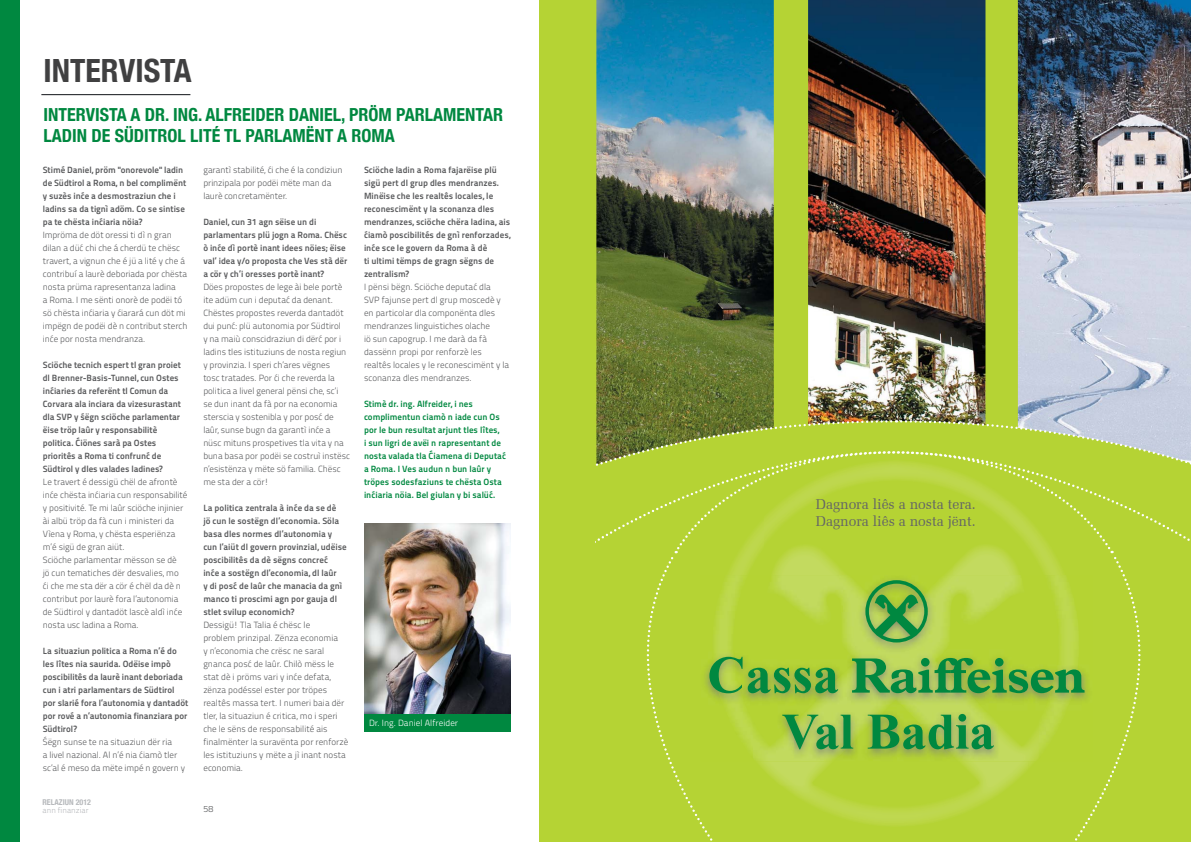
<style>
.page{position:relative;width:1191px;height:842px;background:#fff}
.page>*{position:absolute;margin:0;border:0;box-sizing:border-box;transform-origin:0 0}
.t1{font:700 condensed 32px "Helvetica Neue";color:#404041}
.t2{font:700 condensed 18px/21.6px "Helvetica Neue";color:#008840}
.t3{font:14.2px/17px "Zapf Elliptical 711 BT";color:#636466}
.t4{font:9px/13px "Titillium Text 22 L 250 wt";letter-spacing:-.005em;color:#58595b}
.t5{font:9px/13px "Titillium Maps 29 L 800 wt";color:#58595b}
.t6{font:9px/13px "Titillium Maps 29 L 800 wt";color:#008840}
.t7{font:9px "Titillium Text 22 L 250 wt";letter-spacing:.005em;color:#fff}
.t8{font:700 condensed 8px "Helvetica Neue";color:#b7b9bc}
.t9{font:8px "Titillium Text 22 L 250 wt";letter-spacing:.005em;color:#b7b9bc}
</style>
<div class="page">
<div style="left:0;top:0;width:19px;height:842px;background:#008840"></div>
<div style="left:539px;top:0;width:56px;height:842px;background:#b5d334"></div>
<hr style="left:41px;top:94px;width:149px;height:1px;background:#101318">
<img style="left:364px;top:524px;width:146px;height:191px">
<div style="left:364px;top:715px;width:146px;height:17px;background:#008840"></div>
<div style="left:595px;top:0;width:596px;height:842px;background:#b5d334"></div>
<img style="left:596px;top:0;width:178px;height:419px">
<img style="left:808px;top:0;width:177px;height:419px">
<img style="left:1018px;top:0;width:173px;height:419px">
<svg style="left:596px;top:419px;width:595px;height:132px"></svg>
<svg style="left:1075px;top:551px;width:66px;height:290px"></svg>
<svg style="left:595px;top:451px;width:82px;height:98px"></svg>
<svg style="left:646px;top:551px;width:67px;height:290px"></svg>
<svg style="left:677px;top:451px;width:514px;height:98px"></svg>
<img style="left:763px;top:468px;width:76px;height:107px">
<img style="left:838px;top:460px;width:191px;height:41px">
<img style="left:725px;top:515px;width:38px;height:60px">
<img style="left:952px;top:500px;width:114px;height:75px">
<svg style="left:838px;top:563px;width:7px;height:12px"></svg>
<svg style="left:947px;top:563px;width:6px;height:12px"></svg>
<img style="left:758px;top:761px;width:72px;height:25px">
<img style="left:953px;top:761px;width:75px;height:54px">
<svg style="left:1028px;top:761px;width:5px;height:6px"></svg>
<img style="left:785px;top:786px;width:168px;height:39px">
<img style="left:701px;top:575px;width:92px;height:186px">
<img style="left:1079px;top:575px;width:13px;height:74px">
<img style="left:897px;top:649px;width:195px;height:112px">
<img style="left:875px;top:749px;width:22px;height:8px">
<img style="left:712px;top:575px;width:367px;height:37px">
<img style="left:712px;top:612px;width:41px;height:149px">
<img style="left:793px;top:612px;width:205px;height:112px">
<img style="left:1038px;top:612px;width:41px;height:149px">
<img style="left:753px;top:719px;width:40px;height:42px">
<img style="left:997px;top:719px;width:42px;height:42px">
<img style="left:793px;top:724px;width:82px;height:37px">
<img style="left:916px;top:724px;width:82px;height:37px">
<svg style="left:865px;top:580px;width:62px;height:62px"></svg>
<svg style="left:852px;top:658px;width:232px;height:35px;background:#62a948"></svg>
<svg style="left:709px;top:657px;width:129px;height:36px"></svg>
<svg style="left:782px;top:715px;width:71px;height:34px;background:#70b052"></svg>
<svg style="left:867px;top:714px;width:127px;height:35px;background:#63aa4a"></svg>
<h1 class="t1" style="left:44px;top:51px;width:150px">INTERVISTA</h1>
<h2 class="t2" style="left:44px;top:103px;width:461px">INTERVISTA A DR. ING. ALFREIDER DANIEL, PRÖM PARLAMENTAR<br>LADIN DE SÜDITROL LITÉ TL PARLAMËNT A ROMA</h2>
<p class="t5" style="left:43px;top:164px;width:145px">Stimé Daniel, pröm "onorevole" ladin de Südtirol a Roma, n bel complimënt y suzès inće a desmostraziun che i ladins sa da tignì adöm. Co se sintise pa te chësta inćiaria nöia?</p>
<p class="t4" style="left:43px;top:229px;width:146px">Impröma de döt oressi ti dì n gran dilan a düć chi che á cherdü te chësc travert, a vignun che é jü a lité y che á contribuí a laurè deboriada por chësta nosta prüma rapresentanza ladina<br>a Roma. I me sënti onorè de podëi tó sö chësta inćiaria y ćiarará cun döt mi impëgn de podëi dè n contribut sterch inće por nosta mendranza.</p>
<p class="t5" style="left:43px;top:359px;width:140px">Sciöche tecnich espert tl gran proiet dl Brenner-Basis-Tunnel, cun Ostes inćiaries da referënt tl Comun da Corvara ala inciara da vizesurastant dla SVP y śëgn sciöche parlamentar ëise tröp laûr y responsabilitè politica. Ćiönes sarà pa Ostes prioritês a Roma ti confrunć de Südtirol y dles valades ladines?</p>
<p class="t4" style="left:43px;top:476px;width:146px">Le travert é dessigü chël de afrontè inće chësta inćiaria cun responsabilité y positivité. Te mi laûr sciöche injinier ài albü tröp da fà cun i ministeri da Vìena y Roma, y chësta esperiënza m’é sigü de gran aiüt.<br>Sciöche parlamentar mësson se dè<br>jö cun tematiches dër desvalies, mo<br>ći che me sta dër a cör é chël da dè n contribut por laurè fora l’autonomia de Südtirol y dantadöt lascè aldì inće nosta usc ladina a Roma.</p>
<p class="t5" style="left:43px;top:645px;width:147px">La situaziun politica a Roma n’é do les lîtes nia saurida. Odëise impò poscibilitês da laurè inant deboriada cun i atri parlamentars de Südtirol por slarié fora l’autonomia y dantadöt por rové a n’autonomia finanziara por<br>Südtirol?</p>
<p class="t4" style="left:43px;top:736px;width:144px">Śëgn sunse te na situaziun dër ria<br>a livel nazional. Al n’é nia ćiamò tler sc’al é meso da mëte impé n govern y</p>
<p class="t8" style="left:43px;top:797px;width:50px">RELAZIUN 2012</p>
<p class="t9" style="left:43px;top:807px;width:48px">ann finanziar</p>
<p class="t4" style="left:203px;top:164px;width:141px">garantì stabilité, ći che é la condiziun prinzipala por podëi mëte man da laurè concretamënter.</p>
<p class="t5" style="left:203px;top:216px;width:146px">Daniel, cun 31 agn sëise un di parlamentars plü jogn a Roma. Chësc ò inće dì portè inant idees nöies; ëise val’ idea y/o proposta che Ves stà dër a cör y ch’i oresses portè inant?</p>
<p class="t4" style="left:203px;top:281px;width:148px">Döes propostes de lege ài bele portè ite adüm cun i deputać da denant.<br>Chëstes propostes reverda dantadöt dui punć: plü autonomia por Südtirol<br>y na maiù conscidraziun di dërć por i ladins tles istituziuns de nosta regiun y provinzia. I speri ch’ares vëgnes<br>tosc tratades. Por ći che reverda la politica a livel general pënsi che, sc’i<br>se dun inant da fà por na economia sterscia y sostenibla y por posć de laûr, sunse bugn da garantì inće a nüsc mituns prospetives tla vita y na buna basa por podëi se costruì instësc n’esistënza y mëte sö familia. Chësc me sta der a cör!</p>
<p class="t5" style="left:203px;top:502px;width:145px">La politica zentrala à inće da se dè<br>jö cun le sostëgn dl’economia. Söla basa dles normes dl’autonomia y cun l’aiüt dl govern provinzial, udëise poscibilitês da dè sëgns concreć<br>inće a sostëgn dl’economia, dl laûr<br>y di posć de laûr che manacia da gnì manco ti proscimi agn por gauja dl stlet svilup economich?</p>
<p class="t4" style="left:203px;top:619px;width:146px">Dessigü! Tla Talia é chësc le<br>problem prinzipal. Zënza economia<br>y n’economia che crësc ne saral gnanca posć de laûr. Chilò mëss le stat dè i pröms vari y inće defata, zënza podéssel ester por tröpes realtês massa tert. I numeri baia dër tler, la situaziun é critica, mo i speri che le sëns de responsabilité ais finalmënter la suravënta por renforzè les istituziuns y mëte a jì inant nosta economia.</p>
<p class="t4" style="left:203px;top:804px;width:11px">58</p>
<p class="t5" style="left:364px;top:164px;width:148px">Sciöche ladin a Roma fajarëise plü sigü pert dl grup dles mendranzes.<br>Minëise che les realtês locales, le reconescimënt y la sconanza dles mendranzes, sciöche chëra ladina, ais ćiamò poscibilités de gnì renforzades, inće sce le govern da Roma à dè<br>ti ultimi tëmps de gragn sëgns de zentralism?</p>
<p class="t4" style="left:364px;top:281px;width:147px">I pënsi bëgn. Sciöche deputać dla<br>SVP fajunse pert dl grup moscedè y en particolar dla componënta dles mendranzes linguistiches olache<br>iö sun capogrup. I me darà da fà dassënn propi por renforzè les realtês locales y le reconescimënt y la sconanza dles mendranzes.</p>
<p class="t6" style="left:364px;top:398px;width:143px">Stimè dr. ing. Alfreider, i nes complimentun ciamò n iade cun Os por le bun resultat arjunt tles lîtes,<br>i sun ligri de avëi n rapresentant de nosta valada tla Ćiamena di Deputać a Roma. I Ves audun n bun laûr y tröpes sodesfaziuns te chësta Osta inćiaria nöia. Bel giulan y bi salüć.</p>
<p class="t7" style="left:369px;top:720px;width:91px">Dr. Ing. Daniel Alfreider</p>
<h3 class="t3" style="left:816px;top:495px;width:161px">Dagnora liês a nosta tera.<br>Dagnora liês a nosta jënt.</h3>
</div>
